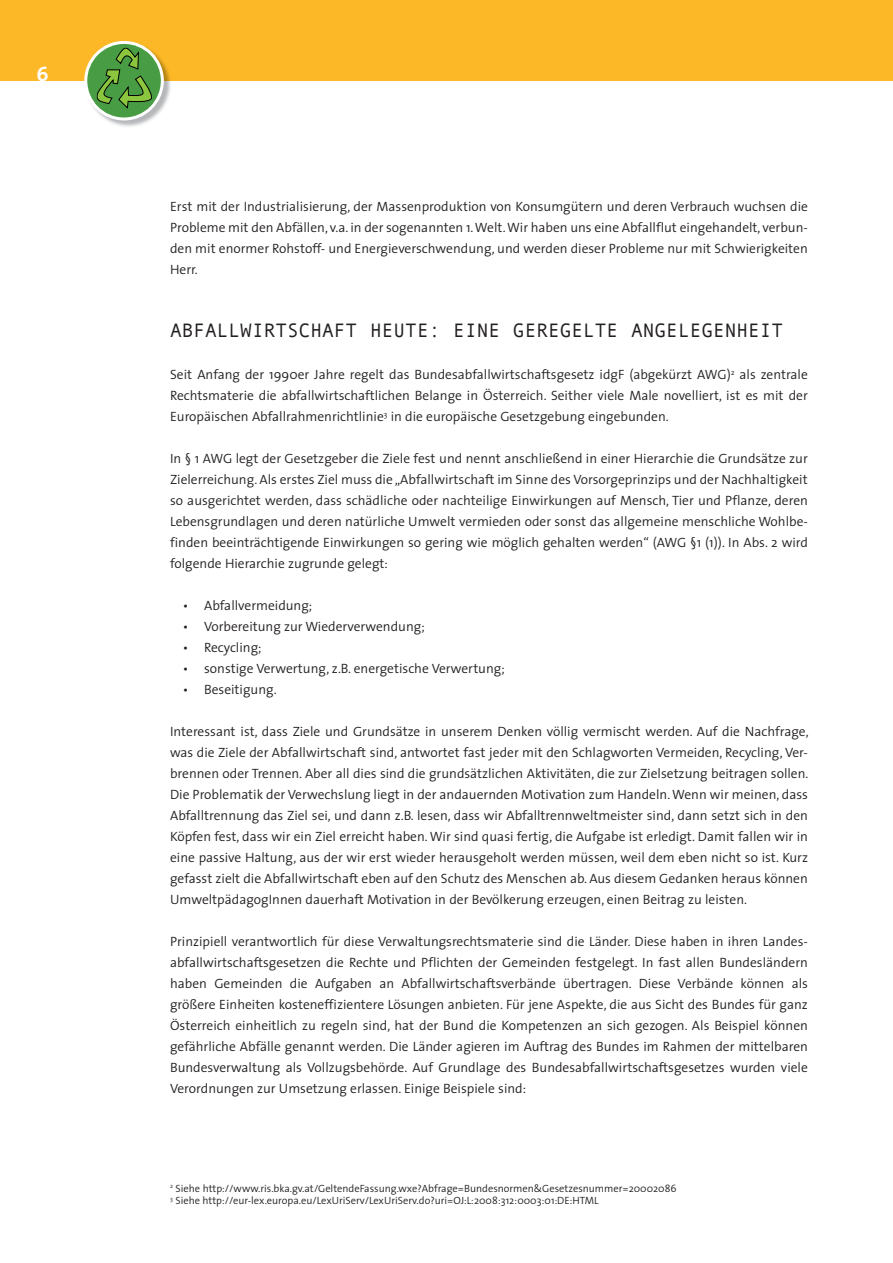
<style>
.page{position:relative;width:893px;height:1263px;background:#fff}
.page>*{position:absolute;margin:0;border:0;box-sizing:border-box;transform-origin:0 0}
.t1{font:21px "The Sans Bold Caps";color:#fff}
.t2{font:19.5px "Andale Mono";color:#231f20}
.t3{font:300 13.5px/21px "The Sans";color:#231f20;text-align:justify}
.t4{font:300 10.5px/12.6px "The Sans";color:#231f20}
</style>
<div class="page">
<div style="left:0;top:0;width:893px;height:81px;background:#fcb827"></div>
<img style="left:107px;top:64px;width:64px;height:63px">
<svg style="left:84px;top:41px;width:80px;height:79px"></svg>
<h1 class="t1" style="left:36px;top:56px;width:14px">6</h1>
<p class="t3" style="left:170px;top:196px;width:639px">Erst mit der Industrialisierung, der Massenproduktion von Konsumgütern und deren Verbrauch wuchsen die Probleme mit den Abfällen, v.a. in der sogenannten 1. Welt. Wir haben uns eine Abfallflut eingehandelt, verbun&shy;den mit enormer Rohstoff- und Energieverschwendung, und werden dieser Probleme nur mit Schwierigkeiten Herr.</p>
<h2 class="t2" style="left:170px;top:319px;width:615px">ABFALLWIRTSCHAFT HEUTE: EINE GEREGELTE ANGELEGENHEIT</h2>
<p class="t3" style="left:170px;top:364px;width:639px">Seit Anfang der 1990er Jahre regelt das Bundesabfallwirtschaftsgesetz idgF (abgekürzt AWG)<sup>2</sup> als zentrale Rechtsmaterie die abfallwirtschaftlichen Belange in Österreich. Seither viele Male novelliert, ist es mit der Europäischen Abfallrahmenrichtlinie<sup>3</sup> in die europäische Gesetzgebung eingebunden.</p>
<p class="t3" style="left:170px;top:448px;width:639px">In § 1 AWG legt der Gesetzgeber die Ziele fest und nennt anschließend in einer Hierarchie die Grundsätze zur Zielerreichung. Als erstes Ziel muss die „Abfallwirtschaft im Sinne des Vorsorgeprinzips und der Nachhaltigkeit so ausgerichtet werden, dass schädliche oder nachteilige Einwirkungen auf Mensch, Tier und Pflanze, deren Lebensgrundlagen und deren natürliche Umwelt vermieden oder sonst das allgemeine menschliche Wohlbe&shy;finden beeinträchtigende Einwirkungen so gering wie möglich gehalten werden“ (AWG §1 (1)). In Abs. 2 wird folgende Hierarchie zugrunde gelegt:</p>
<p class="t3" style="left:183px;top:595px;width:131px">• Abfallvermeidung;</p>
<p class="t3" style="left:183px;top:616px;width:243px">• Vorbereitung zur Wiederverwendung;</p>
<p class="t3" style="left:183px;top:637px;width:80px">• Recycling;</p>
<p class="t3" style="left:183px;top:658px;width:323px">• sonstige Verwertung, z.B. energetische Verwertung;</p>
<p class="t3" style="left:183px;top:679px;width:96px">• Beseitigung.</p>
<p class="t3" style="left:170px;top:721px;width:640px">Interessant ist, dass Ziele und Grundsätze in unserem Denken völlig vermischt werden. Auf die Nachfrage, was die Ziele der Abfallwirtschaft sind, antwortet fast jeder mit den Schlagworten Vermeiden, Recycling, Ver&shy;brennen oder Trennen. Aber all dies sind die grundsätzlichen Aktivitäten, die zur Zielsetzung beitragen sollen.<br>Die Problematik der Verwechslung liegt in der andauernden Motivation zum Handeln. Wenn wir meinen, dass Abfalltrennung das Ziel sei, und dann z.B. lesen, dass wir Abfalltrennweltmeister sind, dann setzt sich in den Köpfen fest, dass wir ein Ziel erreicht haben. Wir sind quasi fertig, die Aufgabe ist erledigt. Damit fallen wir in eine passive Haltung, aus der wir erst wieder herausgeholt werden müssen, weil dem eben nicht so ist. Kurz gefasst zielt die Abfallwirtschaft eben auf den Schutz des Menschen ab. Aus diesem Gedanken heraus können UmweltpädagogInnen dauerhaft Motivation in der Bevölkerung erzeugen, einen Beitrag zu leisten.</p>
<p class="t3" style="left:170px;top:931px;width:639px">Prinzipiell verantwortlich für diese Verwaltungsrechtsmaterie sind die Länder. Diese haben in ihren Landes&shy;abfallwirtschaftsgesetzen die Rechte und Pflichten der Gemeinden festgelegt. In fast allen Bundesländern haben Gemeinden die Aufgaben an Abfallwirtschaftsverbände übertragen. Diese Verbände können als größere Einheiten kosteneffizientere Lösungen anbieten. Für jene Aspekte, die aus Sicht des Bundes für ganz Österreich einheitlich zu regeln sind, hat der Bund die Kompetenzen an sich gezogen. Als Beispiel können gefährliche Abfälle genannt werden. Die Länder agieren im Auftrag des Bundes im Rahmen der mittelbaren Bundesverwaltung als Vollzugsbehörde. Auf Grundlage des Bundesabfallwirtschaftsgesetzes wurden viele Verordnungen zur Umsetzung erlassen. Einige Beispiele sind:</p>
<p class="t4" style="left:170px;top:1181px;width:508px"><sup>2</sup> Siehe http://www.ris.bka.gv.at/GeltendeFassung.wxe?Abfrage=Bundesnormen&amp;Gesetzesnummer=20002086<br><sup>3</sup> Siehe http://eur-lex.europa.eu/LexUriServ/LexUriServ.do?uri=OJ:L:2008:312:0003:01:DE:HTML</p>
</div>
